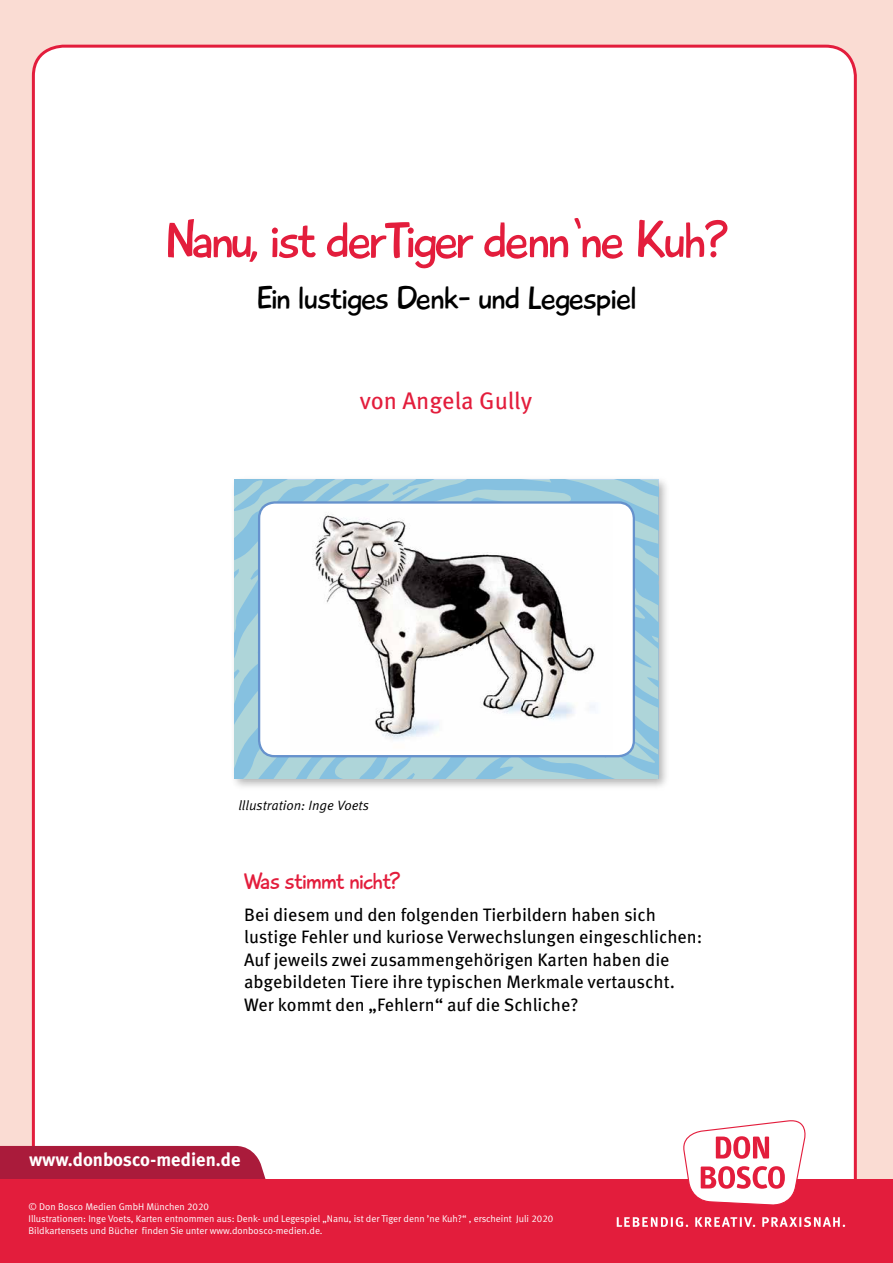
<style>
.page{position:relative;width:893px;height:1263px;background:#fadcd3}
.page>*{position:absolute;margin:0;border:0;box-sizing:border-box;transform-origin:0 0}
.t1{font:52.5px "Playtime With Hot Toddies";letter-spacing:-.05em;color:#e31d3c}
.t2{font:33px "Playtime With Hot Toddies";letter-spacing:-.03em;color:#000}
.t3{font:24px "Playtime With Hot Toddies";letter-spacing:-.03em;color:#e31d3c}
.t4{font:24px "Meta OT";color:#e31d3c}
.t5{font:700 18.75px "Meta Plus";color:#fff}
.t6{font:18px/22.5px "Meta OT";color:#000}
.t7{font:13.5px "Meta OT Norm Ita";color:#000}
.t8{font:9.75px/11.7px "Meta Normal LF";color:#fff}
</style>
<div class="page">
<div style="left:33px;top:46px;width:822px;height:1179px;background:#fff;border-radius:30px"></div>
<div style="left:0;top:1146px;width:266px;height:33px;background:#aa1b3b"></div>
<div style="left:0;top:1179px;width:893px;height:84px;background:#e31d3c"></div>
<svg style="left:683px;top:1120px;width:123px;height:85px"></svg>
<svg style="left:617px;top:1217px;width:228px;height:10px"></svg>
<div style="left:230px;top:475px;width:440px;height:315px;background:#000;opacity:.3"></div>
<svg style="left:235px;top:480px;width:423px;height:298px;background:#9bcbdb"></svg>
<div style="left:259px;top:502px;width:375px;height:254px;background:#fff;border-radius:16px"></div>
<div style="left:258px;top:501px;width:377px;height:256px;border:2px solid #6692cd;border-radius:16px"></div>
<img style="left:312px;top:514px;width:283px;height:226px">
<h1 class="t1" style="left:164px;top:208px;width:566px">Nanu, ist derTiger denn‘ne Kuh?</h1>
<h2 class="t2" style="left:256px;top:278px;width:382px">Ein lustiges Denk- und Legespiel</h2>
<h3 class="t4" style="left:360px;top:386px;width:174px">von Angela Gully</h3>
<p class="t7" style="left:238px;top:797px;width:132px">lllustration: Inge Voets</p>
<h3 class="t3" style="left:244px;top:866px;width:158px">Was stimmt nicht?</h3>
<p class="t6" style="left:244px;top:903px;width:460px">Bei diesem und den folgenden Tierbildern haben sich lustige Fehler und kuriose Verwechslungen eingeschlichen:<br>Auf jeweils zwei zusammengehörigen Karten haben die abgebildeten Tiere ihre typischen Merkmale vertauscht.<br>Wer kommt den „Fehlern“ auf die Schliche?</p>
<p class="t5" style="left:29px;top:1148px;width:213px">www.donbosco-medien.de</p>
<p class="t8" style="left:28px;top:1201px;width:526px">© Don Bosco Medien GmbH München 2020<br>Illustrationen: Inge Voets, Karten entnommen aus: Denk- und Legespiel „Nanu, ist der Tiger denn ’ne Kuh?“ , erscheint Juli 2020<br>Bildkartensets und Bücher finden Sie unter www.donbosco-medien.de.</p>
</div>
